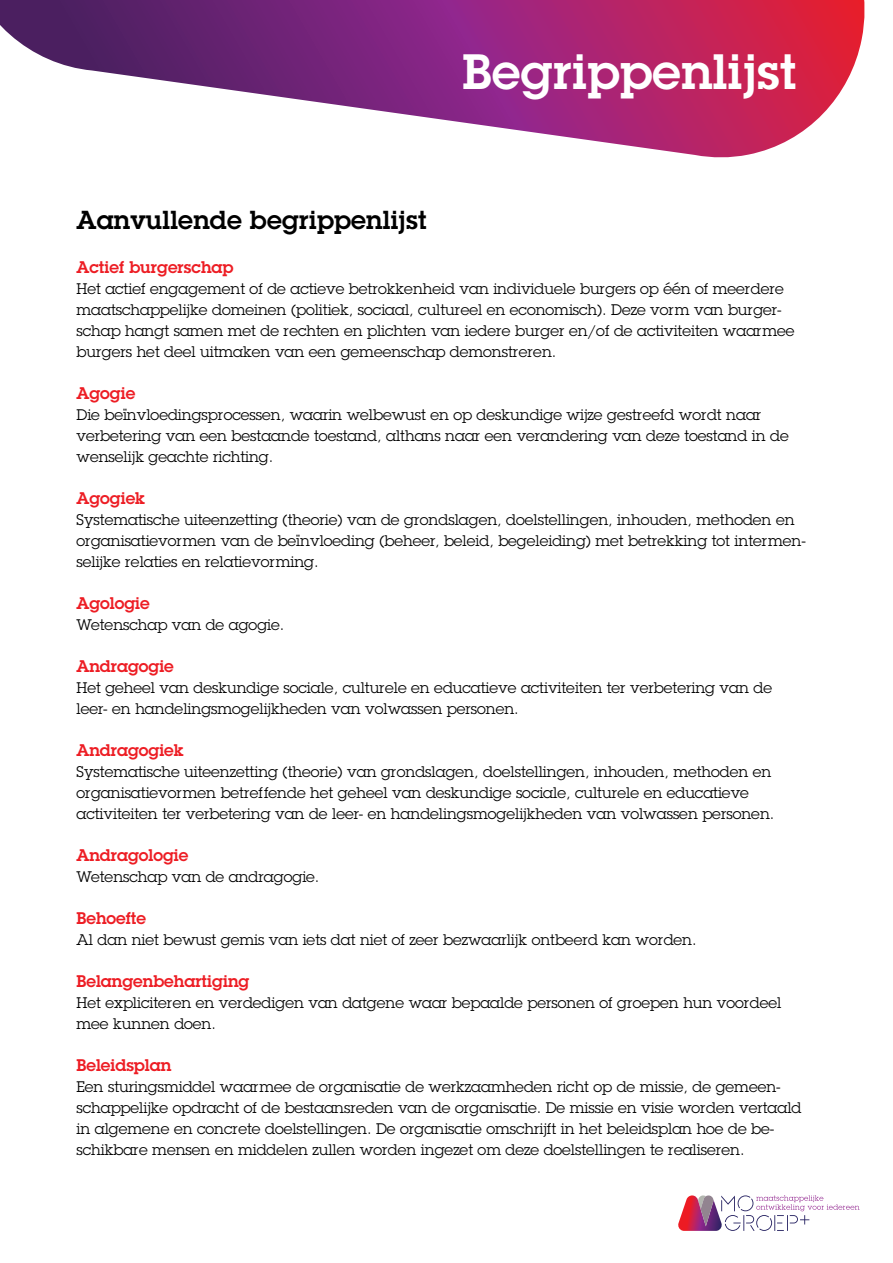
<style>
.page{position:relative;width:893px;height:1263px;background:#fff}
.page>*{position:absolute;margin:0;border:0;box-sizing:border-box;transform-origin:0 0}
.t1{font:600 48.6px "Lubalin Graph";letter-spacing:.01em;color:#fff}
.t2{font:600 25.5px "Lubalin Graph";letter-spacing:.01em;color:#000}
.t3{font:600 16.5px "Lubalin Graph";color:#ed1d24}
.t4{font:15px/21px "Lubalin Graph";color:#000}
</style>
<div class="page">
<svg style="left:0;top:0;width:865px;height:158px"></svg>
<svg style="left:678px;top:1195px;width:181px;height:36px"></svg>
<h1 class="t1" style="left:463px;top:39px;width:335px">Begrippenlijst</h1>
<h2 class="t2" style="left:77px;top:203px;width:352px">Aanvullende begrippenlijst</h2>
<p class="t3" style="left:77px;top:256px;width:158px">Actief burgerschap</p>
<p class="t4" style="left:77px;top:278px;width:719px">Het actief engagement of de actieve betrokkenheid van individuele burgers op één of meerdere maatschappelijke domeinen (politiek, sociaal, cultureel en economisch). Deze vorm van burger&shy;schap hangt samen met de rechten en plichten van iedere burger en/of de activiteiten waarmee burgers het deel uitmaken van een gemeenschap demonstreren.</p>
<p class="t3" style="left:77px;top:382px;width:60px">Agogie</p>
<p class="t4" style="left:77px;top:404px;width:714px">Die beïnvloedingsprocessen, waarin welbewust en op deskundige wijze gestreefd wordt naar verbetering van een bestaande toestand, althans naar een verandering van deze toestand in de wenselijk geachte richting.</p>
<p class="t3" style="left:77px;top:487px;width:70px">Agogiek</p>
<p class="t4" style="left:77px;top:509px;width:731px">Systematische uiteenzetting (theorie) van de grondslagen, doelstellingen, inhouden, methoden en organisatievormen van de beïnvloeding (beheer, beleid, begeleiding) met betrekking tot intermen&shy;selijke relaties en relatievorming.</p>
<p class="t3" style="left:77px;top:592px;width:75px">Agologie</p>
<p class="t4" style="left:77px;top:614px;width:209px">Wetenschap van de agogie.</p>
<p class="t3" style="left:77px;top:655px;width:99px">Andragogie</p>
<p class="t4" style="left:77px;top:677px;width:697px">Het geheel van deskundige sociale, culturele en educatieve activiteiten ter verbetering van de leer- en handelingsmogelijkheden van volwassen personen.</p>
<p class="t3" style="left:77px;top:739px;width:109px">Andragogiek</p>
<p class="t4" style="left:77px;top:761px;width:699px">Systematische uiteenzetting (theorie) van grondslagen, doelstellingen, inhouden, methoden en organisatievormen betreffende het geheel van deskundige sociale, culturele en educatieve activiteiten ter verbetering van de leer- en handelingsmogelijkheden van volwassen personen.</p>
<p class="t3" style="left:77px;top:844px;width:113px">Andragologie</p>
<p class="t4" style="left:77px;top:866px;width:244px">Wetenschap van de andragogie.</p>
<p class="t3" style="left:77px;top:907px;width:71px">Behoefte</p>
<p class="t4" style="left:77px;top:929px;width:622px">Al dan niet bewust gemis van iets dat niet of zeer bezwaarlijk ontbeerd kan worden.</p>
<p class="t3" style="left:77px;top:970px;width:174px">Belangenbehartiging</p>
<p class="t4" style="left:77px;top:992px;width:706px">Het expliciteren en verdedigen van datgene waar bepaalde personen of groepen hun voordeel mee kunnen doen.</p>
<p class="t3" style="left:77px;top:1054px;width:96px">Beleidsplan</p>
<p class="t4" style="left:77px;top:1076px;width:726px">Een sturingsmiddel waarmee de organisatie de werkzaamheden richt op de missie, de gemeen&shy;schappelijke opdracht of de bestaansreden van de organisatie. De missie en visie worden vertaald in algemene en concrete doelstellingen. De organisatie omschrijft in het beleidsplan hoe de be&shy;schikbare mensen en middelen zullen worden ingezet om deze doelstellingen te realiseren.</p>
</div>
